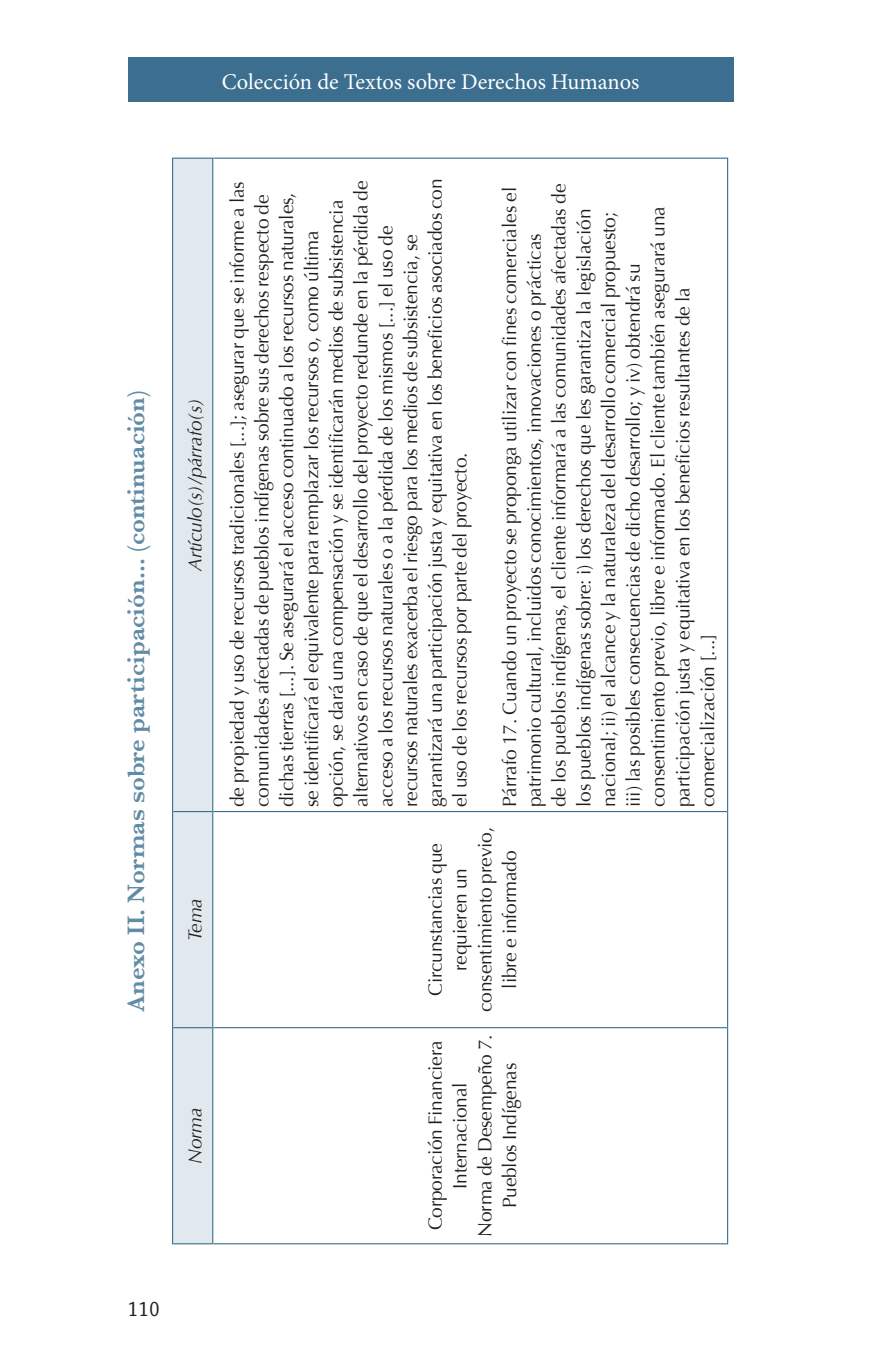
<style>
.page{position:relative;width:893px;height:1372px;background:#fff}
.page>*{position:absolute;margin:0;border:0;box-sizing:border-box;transform-origin:0 0}
.t1{font:600 24.75px "Baskerville";color:#628ba5}
.t2{font:22.5px "Minion Pro";color:#fff}
.t3{font:20.25px "Rosario Blanca";color:#231f20}
.t4{font:19.12px/24.8px "Optima";letter-spacing:-.01em;color:#231f20;text-align:center}
.t5{font:italic 19.12px "Optima";letter-spacing:-.01em;color:#231f20}
</style>
<div class="page">
<div style="left:128px;top:57px;width:605px;height:45px;background:#3b6e8f"></div>
<div style="left:173px;top:159px;width:39px;height:1084px;background:#e2e9ee"></div>
<hr style="left:213px;top:1027px;width:514px;height:1px;background:#3b6e8f">
<hr style="left:213px;top:811px;width:514px;height:1px;background:#3b6e8f">
<hr style="left:172px;top:1027px;width:1px;height:217px;background:#3b6e8f">
<hr style="left:172px;top:811px;width:1px;height:216px;background:#3b6e8f">
<hr style="left:173px;top:1027px;width:39px;height:1px;background:#3b6e8f">
<hr style="left:172px;top:158px;width:1px;height:653px;background:#3b6e8f">
<hr style="left:173px;top:811px;width:39px;height:1px;background:#3b6e8f">
<hr style="left:173px;top:1243px;width:39px;height:1px;background:#3b6e8f">
<hr style="left:173px;top:158px;width:39px;height:1px;background:#3b6e8f">
<hr style="left:212px;top:1027px;width:1px;height:217px;background:#3b6e8f">
<hr style="left:212px;top:811px;width:1px;height:216px;background:#3b6e8f">
<hr style="left:212px;top:158px;width:1px;height:653px;background:#3b6e8f">
<hr style="left:213px;top:1243px;width:514px;height:1px;background:#3b6e8f">
<hr style="left:213px;top:158px;width:514px;height:1px;background:#3b6e8f">
<hr style="left:727px;top:1027px;width:1px;height:217px;background:#3b6e8f">
<hr style="left:727px;top:811px;width:1px;height:216px;background:#3b6e8f">
<hr style="left:727px;top:158px;width:1px;height:653px;background:#3b6e8f">
<p class="t2" style="left:222px;top:67px;width:419px">Colección de Textos sobre Derechos Humanos</p>
<p class="t1" style="left:119px;top:1011px;width:623px;rotate:-90deg">Anexo II. Normas sobre participación... (continuación)</p>
<p class="t3" style="left:128px;top:1298px;width:34px">110</p>
<p class="t5" style="left:184px;top:571px;width:174px;rotate:-90deg">Artículo(s)/párrafo(s)</p>
<p class="t5" style="left:184px;top:941px;width:45px;rotate:-90deg">Tema</p>
<p class="t5" style="left:184px;top:1164px;width:58px;rotate:-90deg">Norma</p>
<p class="t4" style="left:225px;top:807px;width:630px;text-align:left;rotate:-90deg">de propiedad y uso de recursos tradicionales [...]; asegurar que se informe a las comunidades afectadas de pueblos indígenas sobre sus derechos respecto de dichas tierras [...]. Se asegurará el acceso continuado a los recursos naturales, se identificará el equivalente para remplazar los recursos o, como última opción, se dará una compensación y se identificarán medios de subsistencia alternativos en caso de que el desarrollo del proyecto redunde en la pérdida de acceso a los recursos naturales o a la pérdida de los mismos [...] el uso de recursos naturales exacerba el riesgo para los medios de subsistencia, se garantizará una participación justa y equitativa en los beneficios asociados con el uso de los recursos por parte del proyecto.</p>
<p class="t4" style="left:497px;top:807px;width:624px;text-align:left;rotate:-90deg">Párrafo 17. Cuando un proyecto se proponga utilizar con fines comerciales el patrimonio cultural, incluidos conocimientos, innovaciones o prácticas<br>de los pueblos indígenas, el cliente informará a las comunidades afectadas de los pueblos indígenas sobre: i) los derechos que les garantiza la legislación nacional; ii) el alcance y la naturaleza del desarrollo comercial propuesto;<br>iii) las posibles consecuencias de dicho desarrollo; y iv) obtendrá su consentimiento previo, libre e informado. El cliente también asegurará una participación justa y equitativa en los beneficios resultantes de la comercialización [...]</p>
<p class="t4" style="left:423px;top:1012px;width:186px;rotate:-90deg">Circunstancias que requieren un consentimiento previo, libre e informado</p>
<p class="t4" style="left:423px;top:1236px;width:204px;rotate:-90deg">Corporación Financiera<br>Internacional<br>Norma de Desempeño 7.<br>Pueblos Indígenas</p>
</div>
